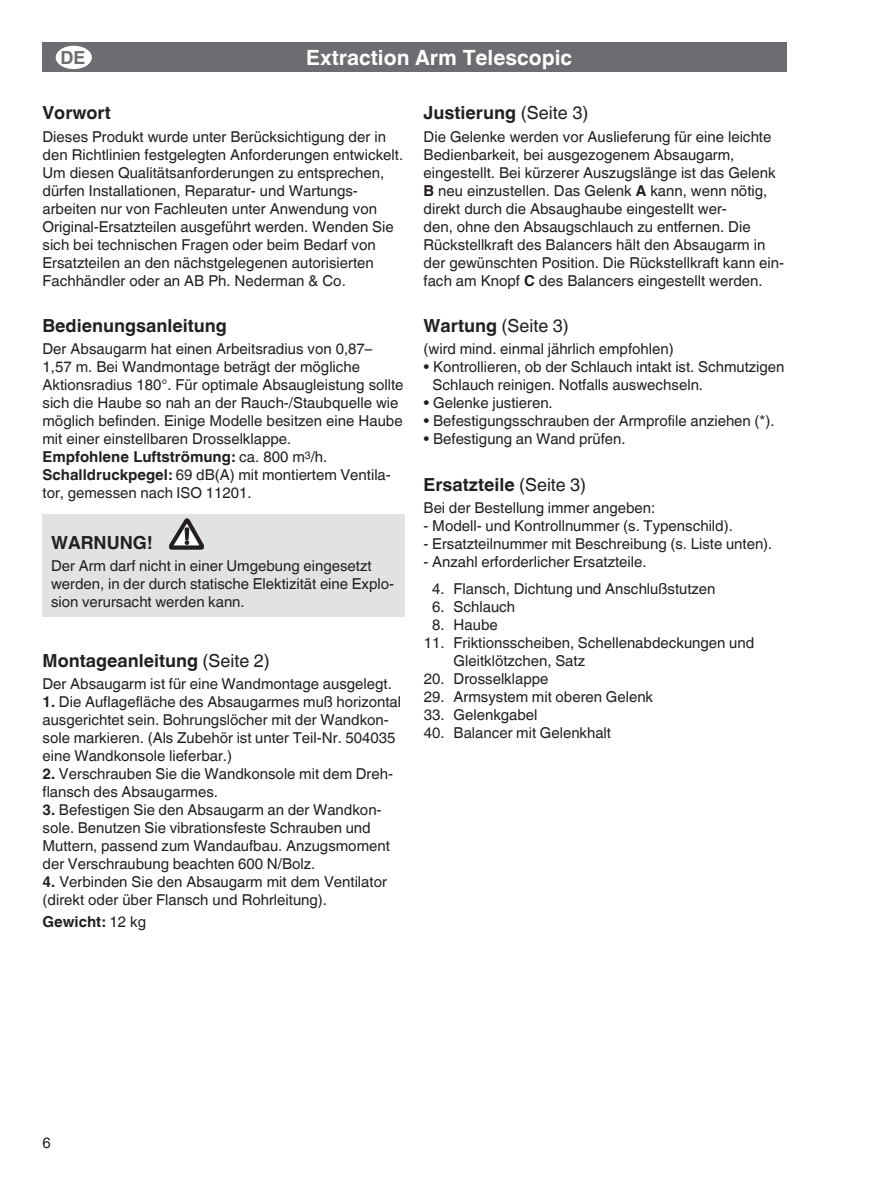
<style>
.page{position:relative;width:893px;height:1191px;background:#fff}
.page>*{position:absolute;margin:0;border:0;box-sizing:border-box;transform-origin:0 0}
.t1{font:700 21px "Helvetica Linotype";color:#fff}
.t2{font:700 18px "Helvetica Linotype";color:#231f20}
.t3{font:18px "Helvetica Linotype";color:#231f20}
.t4{font:700 18px "Helvetica Linotype";color:#6c6d70}
.t5{font:15px/18px "Helvetica Linotype";color:#231f20}
.t6{font:700 15px "Helvetica Linotype";color:#231f20}
.s1{font-weight:700}
.s2{font-weight:400}
</style>
<div class="page">
<div style="left:43px;top:514px;width:362px;height:103px;background:#e1e2e4"></div>
<svg style="left:169px;top:519px;width:35px;height:30px"></svg>
<div style="left:43px;top:43px;width:744px;height:29px;background:#6c6d70"></div>
<div style="left:56px;top:46px;width:36px;height:23px;background:#fff;border-radius:50%"></div>
<p class="t4" style="left:60px;top:48px;width:26px">DE</p>
<h1 class="t1" style="left:306px;top:46px;width:267px">Extraction Arm Telescopic</h1>
<p class="t2" style="left:43px;top:102px;width:70px">Vorwort</p>
<p class="t5" style="left:43px;top:127px;width:362px">Dieses Produkt wurde unter Berücksichtigung der in den Richtlinien festgelegten Anforderungen entwickelt.<br>Um diesen Qualitätsanforderungen zu entsprechen, dürfen Installationen, Reparatur- und Wartungs&shy;arbeiten nur von Fachleuten unter Anwendung von Original-Ersatzteilen ausgeführt werden. Wenden Sie sich bei technischen Fragen oder beim Bedarf von Ersatzteilen an den nächstgelegenen autorisierten Fachhändler oder an AB Ph. Nederman &amp; Co.</p>
<p class="t2" style="left:43px;top:315px;width:186px">Bedienungsanleitung</p>
<p class="t5" style="left:43px;top:340px;width:363px">Der Absaugarm hat einen Arbeitsradius von 0,87–<br>1 ,57 m. Bei Wandmontage beträgt der mögliche Aktionsradius 1 80°. Für optimale Absaugleistung sollte sich die Haube so nah an der Rauch-/Staubquelle wie möglich befinden. Einige Modelle besitzen eine Haube mit einer einstellbaren Drosselklappe.<br><span class="s1">Empfohlene Luftströmung:</span> ca. 800 m<sup>3</sup>/h.<br><span class="s1">Schalldruckpegel:</span> 69 dB(A) mit montiertem Ventila&shy;tor, gemessen nach ISO 11 201 .</p>
<p class="t2" style="left:51px;top:532px;width:103px">WARNUNG!</p>
<p class="t5" style="left:51px;top:557px;width:345px">Der Arm darf nicht in einer Umgebung eingesetzt werden, in der durch statische Elektizität eine Explo&shy;sion verursacht werden kann.</p>
<p class="t2" style="left:43px;top:650px;width:229px">Montageanleitung <span class="s2">(Seite 2)</span></p>
<p class="t5" style="left:43px;top:675px;width:351px">Der Absaugarm ist für eine Wandmontage ausgelegt.</p>
<p class="t5" style="left:43px;top:693px;width:360px"><span class="s1">1.</span> Die Auflagefläche des Absaugarmes muß horizontal ausgerichtet sein. Bohrungslöcher mit der Wandkon&shy;sole markieren. (Als Zubehör ist unter Teil-Nr. 504035 eine Wandkonsole lieferbar.)</p>
<p class="t5" style="left:43px;top:765px;width:352px"><span class="s1">2.</span> Verschrauben Sie die Wandkonsole mit dem Dreh&shy;flansch des Absaugarmes.</p>
<p class="t5" style="left:43px;top:801px;width:349px"><span class="s1">3.</span> Befestigen Sie den Absaugarm an der Wandkon&shy;sole. Benutzen Sie vibrationsfeste Schrauben und Muttern, passend zum Wandaufbau. Anzugsmoment der Verschraubung beachten 600 N/Bolz.</p>
<p class="t5" style="left:43px;top:873px;width:346px"><span class="s1">4.</span> Verbinden Sie den Absaugarm mit dem Ventilator (direkt oder über Flansch und Rohrleitung).</p>
<p class="t6" style="left:43px;top:913px;width:105px">Gewicht: <span class="s2">1 2 kg</span></p>
<p class="t2" style="left:424px;top:102px;width:166px">Justierung <span class="s2">(Seite 3)</span></p>
<p class="t5" style="left:424px;top:127px;width:362px">Die Gelenke werden vor Auslieferung für eine leichte Bedienbarkeit, bei ausgezogenem Absaugarm, eingestellt. Bei kürzerer Auszugslänge ist das Gelenk <span class="s1">B</span> neu einzustellen. Das Gelenk <span class="s1">A</span> kann, wenn nötig, direkt durch die Absaughaube eingestellt wer-<br>den, ohne den Absaugschlauch zu entfernen. Die Rückstellkraft des Balancers hält den Absaugarm in der gewünschten Position. Die Rückstellkraft kann ein&shy;fach am Knopf <span class="s1">C</span> des Balancers eingestellt werden.</p>
<p class="t3" style="left:424px;top:315px;width:147px"><span class="s1">Wartung</span> (Seite 3)</p>
<p class="t5" style="left:424px;top:340px;width:252px">(wird mind. einmal jährlich empfohlen)</p>
<p class="t5" style="left:433px;top:358px;width:353px;text-indent:-9px">• Kontrollieren, ob der Schlauch intakt ist. Schmutzigen<br>Schlauch reinigen. Notfalls auswechseln.</p>
<p class="t5" style="left:424px;top:394px;width:131px">• Gelenke justieren.</p>
<p class="t5" style="left:424px;top:412px;width:352px">• Befestigungsschrauben der Armprofile anziehen (*).</p>
<p class="t5" style="left:424px;top:430px;width:203px">• Befestigung an Wand prüfen.</p>
<p class="t2" style="left:424px;top:474px;width:164px">Ersatzteile <span class="s2">(Seite 3)</span></p>
<p class="t5" style="left:424px;top:499px;width:233px">Bei der Bestellung immer angeben:</p>
<p class="t5" style="left:424px;top:517px;width:311px">- Modell- und Kontrollnummer (s. Typenschild).</p>
<p class="t5" style="left:424px;top:535px;width:350px">- Ersatzteilnummer mit Beschreibung (s. Liste unten).</p>
<p class="t5" style="left:424px;top:553px;width:225px">- Anzahl erforderlicher Ersatzteile.</p>
<p class="t5" style="left:432px;top:579px;width:285px">4. Flansch, Dichtung und Anschlußstutzen</p>
<p class="t5" style="left:432px;top:597px;width:85px">6. Schlauch</p>
<p class="t5" style="left:432px;top:615px;width:67px">8. Haube</p>
<p class="t5" style="left:424px;top:633px;width:332px">11 . Friktionsscheiben, Schellenabdeckungen und</p>
<p class="t5" style="left:454px;top:651px;width:133px">Gleitklötzchen, Satz</p>
<p class="t5" style="left:424px;top:669px;width:126px">20. Drosselklappe</p>
<p class="t5" style="left:424px;top:687px;width:231px">29. Armsystem mit oberen Gelenk</p>
<p class="t5" style="left:424px;top:705px;width:115px">33. Gelenkgabel</p>
<p class="t5" style="left:424px;top:723px;width:189px">40. Balancer mit Gelenkhalt</p>
</div>
